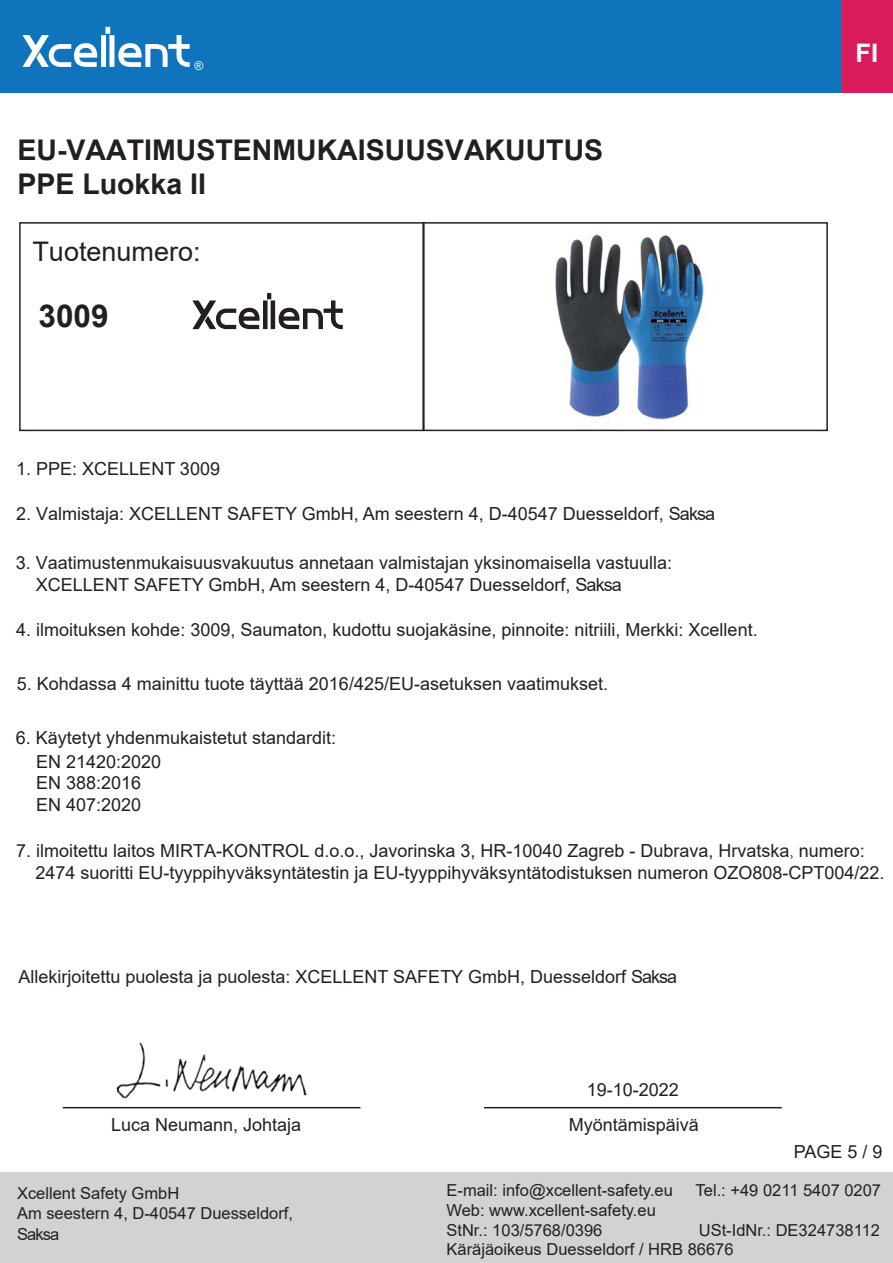
<style>
.page{position:relative;width:893px;height:1263px;background:#fff}
.page>*{position:absolute;margin:0;border:0;box-sizing:border-box;transform-origin:0 0}
.t1{font:700 31.5px "Arial";color:#231f20}
.t2{font:700 28.5px/34.2px "Arial";color:#231f20}
.t3{font:27px "Arial";color:#231f20}
.t4{font:700 25.5px "Arial";color:#fff}
.t5{font:18px/21.6px "Arial";color:#231f20}
.t6{font:16.5px/19.8px "Arial";color:#231f20}
.t7{font:12px "Arial";color:#fff}
.s1{font-family:"Adobe Song Std";font-weight:300}
</style>
<div class="page">
<div style="left:1px;top:0;width:892px;height:92px;background:#1074bc"></div>
<svg style="left:22px;top:27px;width:168px;height:40px"></svg>
<div style="left:842px;top:1px;width:51px;height:92px;background:#d91a5b"></div>
<div style="left:19px;top:222px;width:406px;height:209px;border:2px solid #231f20"></div>
<div style="left:422px;top:222px;width:406px;height:209px;border:2px solid #231f20"></div>
<img style="left:555px;top:234px;width:153px;height:191px">
<svg style="left:192px;top:293px;width:151px;height:36px"></svg>
<div style="left:0;top:1172px;width:893px;height:90px;background:#d1d2d4"></div>
<hr style="left:63px;top:1107px;width:297px;height:1px;background:#231f20">
<hr style="left:484px;top:1107px;width:298px;height:1px;background:#231f20">
<img style="left:100px;top:1042px;width:223px;height:67px">
<p class="t7" style="left:194px;top:57px;width:10px">®</p>
<h2 class="t2" style="left:17px;top:133px;width:587px">EU-VAATIMUSTENMUKAISUUSVAKUUTUS<br>PPE Luokka II</h2>
<h3 class="t3" style="left:32px;top:233px;width:170px">Tuotenumero:</h3>
<h1 class="t1" style="left:38px;top:293px;width:72px">3009</h1>
<p class="t5" style="left:16px;top:458px;width:205px">1. PPE: XCELLENT 3009</p>
<p class="t5" style="left:16px;top:503px;width:700px">2. Valmistaja: XCELLENT SAFETY GmbH, Am seestern 4, D-40547 Duesseldorf, Saksa</p>
<p class="t5" style="left:36px;top:552px;width:638px;text-indent:-20px">3. Vaatimustenmukaisuusvakuutus annetaan valmistajan yksinomaisella vastuulla:<br>XCELLENT SAFETY GmbH, Am seestern 4, D-40547 Duesseldorf, Saksa</p>
<p class="t5" style="left:16px;top:619px;width:743px">4. ilmoituksen kohde: 3009, Saumaton, kudottu suojakäsine, pinnoite: nitriili, Merkki: Xcellent.</p>
<p class="t5" style="left:17px;top:673px;width:593px">5. Kohdassa 4 mainittu tuote täyttää 2016/425/EU-asetuksen vaatimukset.</p>
<p class="t5" style="left:16px;top:727px;width:322px">6. Käytetyt yhdenmukaistetut standardit:</p>
<p class="t5" style="left:36px;top:750px;width:127px">EN 21420:2020<br>EN 388:2016<br>EN 407:2020</p>
<h3 class="t4" style="left:855px;top:35px;width:24px">FI</h3>
<p class="t5" style="left:35px;top:840px;width:850px;text-indent:-19px">7. ilmoitettu laitos MIRTA-KONTROL d.o.o., Javorinska 3, HR-10040 Zagreb - Dubrava, Hrvatska<span class="s1">,</span> numero:<br>2474 suoritti EU-tyyppihyväksyntätestin ja EU-tyyppihyväksyntätodistuksen numeron OZO808-CPT004/22.</p>
<p class="t5" style="left:18px;top:965px;width:660px">Allekirjoitettu puolesta ja puolesta: XCELLENT SAFETY GmbH, Duesseldorf Saksa</p>
<p class="t5" style="left:587px;top:1078px;width:94px">19-10-2022</p>
<p class="t5" style="left:111px;top:1113px;width:192px">Luca Neumann, Johtaja</p>
<p class="t5" style="left:569px;top:1114px;width:132px">Myöntämispäivä</p>
<p class="t5" style="left:794px;top:1141px;width:90px">PAGE 5 / 9</p>
<p class="t6" style="left:17px;top:1183px;width:278px">Xcellent Safety GmbH<br>Am seestern 4, D-40547 Duesseldorf,</p>
<p class="t6" style="left:17px;top:1224px;width:44px">Saksa</p>
<p class="t6" style="left:446px;top:1180px;width:228px">E-mail: info@xcellent-safety.eu</p>
<p class="t6" style="left:696px;top:1180px;width:187px">Tel.: +49 0211 5407 0207</p>
<p class="t6" style="left:446px;top:1200px;width:211px">Web: www.xcellent-safety.eu<br>StNr.: 103/5768/0396</p>
<p class="t6" style="left:446px;top:1220px;width:435px;text-indent:252px">USt-IdNr.: DE324738112<br>Käräjäoikeus Duesseldorf / HRB 86676</p>
</div>
